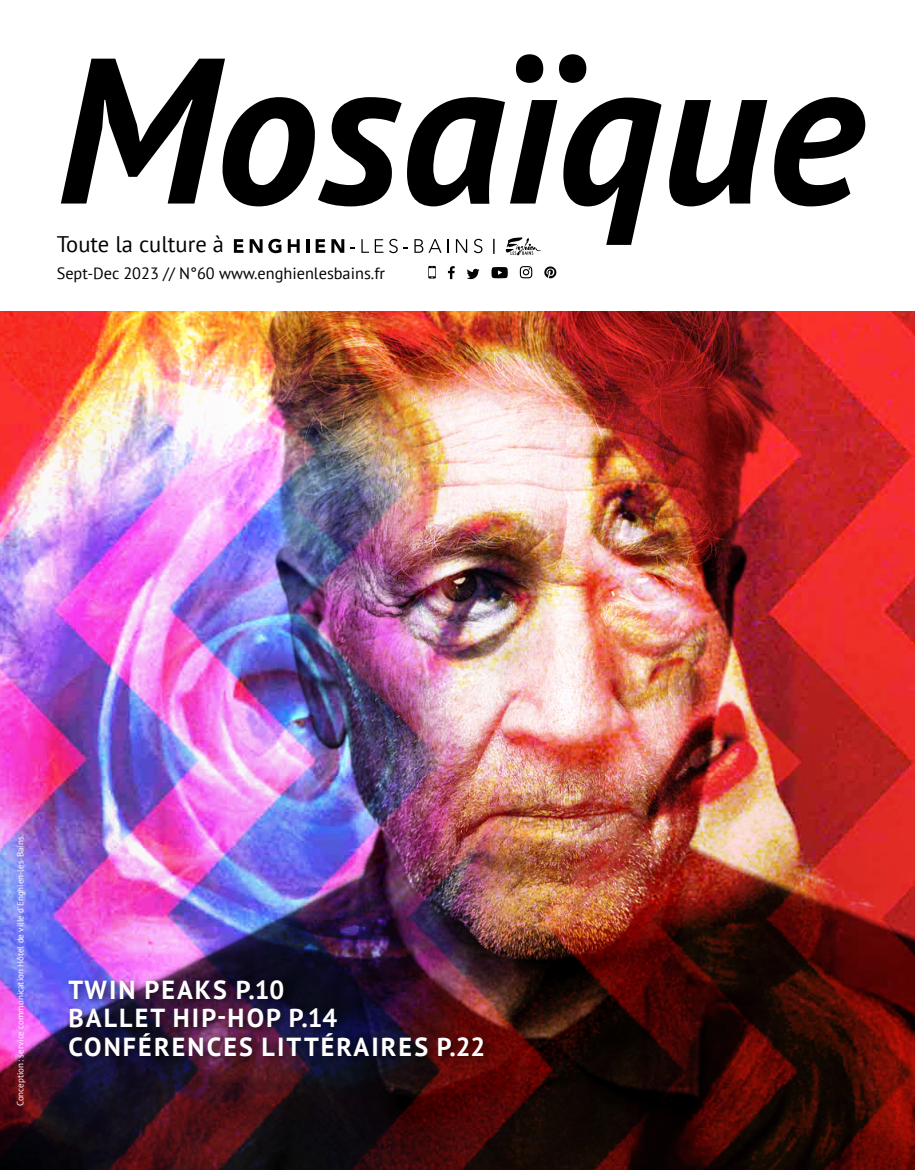
<style>
.page{position:relative;width:915px;height:1170px;background:#fff}
.page>*{position:absolute;margin:0;border:0;box-sizing:border-box;transform-origin:0 0}
.t1{font:italic 700 206.85px "PT Sans";color:#000}
.t2{font:700 26.1px/28.5px "PT Sans";letter-spacing:.08em;color:#fff}
.t3{font:22.5px "PT Sans";color:#000}
.t4{font:16.35px "PT Sans";color:#000}
.t5{font:9px "PT Sans";color:#fff}
</style>
<div class="page">
<img style="left:0;top:312px;width:914px;height:857px">
<svg style="left:234px;top:239px;width:9px;height:14px"></svg>
<svg style="left:249px;top:239px;width:13px;height:14px"></svg>
<svg style="left:268px;top:239px;width:13px;height:14px"></svg>
<svg style="left:288px;top:239px;width:11px;height:14px"></svg>
<hr style="left:306px;top:239px;width:3px;height:14px;background:#000">
<svg style="left:315px;top:239px;width:10px;height:14px"></svg>
<svg style="left:331px;top:239px;width:13px;height:14px"></svg>
<svg style="left:361px;top:239px;width:22px;height:14px"></svg>
<svg style="left:389px;top:239px;width:8px;height:14px"></svg>
<svg style="left:414px;top:239px;width:27px;height:14px"></svg>
<svg style="left:447px;top:239px;width:1px;height:14px"></svg>
<svg style="left:456px;top:239px;width:11px;height:14px"></svg>
<svg style="left:473px;top:239px;width:9px;height:14px"></svg>
<svg style="left:505px;top:237px;width:36px;height:19px"></svg>
<svg style="left:493px;top:239px;width:1px;height:15px"></svg>
<div style="left:64px;top:975px;width:430px;height:91px;background:#000;opacity:.67"></div>
<svg style="left:428px;top:266px;width:7px;height:12px"></svg>
<svg style="left:447px;top:266px;width:7px;height:13px"></svg>
<svg style="left:467px;top:269px;width:12px;height:10px"></svg>
<svg style="left:544px;top:266px;width:12px;height:12px"></svg>
<svg style="left:491px;top:267px;width:16px;height:11px"></svg>
<svg style="left:519px;top:266px;width:13px;height:12px"></svg>
<h1 class="t1" style="left:57px;top:-7px;width:808px">Mosaïque</h1>
<h3 class="t3" style="left:57px;top:230px;width:169px">Toute la culture à</h3>
<h3 class="t4" style="left:57px;top:262px;width:330px">Sept-Dec 2023 // N°60 www.enghienlesbains.fr</h3>
<p class="t5" style="left:14px;top:1106px;width:273px;rotate:-90deg">Conception: service communication Hôtel de ville d’Enghien-les-Bains.</p>
<h2 class="t2" style="left:68px;top:974px;width:418px">TWIN PEAKS P.10<br>BALLET HIP-HOP P.14<br>CONFÉRENCES LITTÉRAIRES P.22</h2>
</div>
